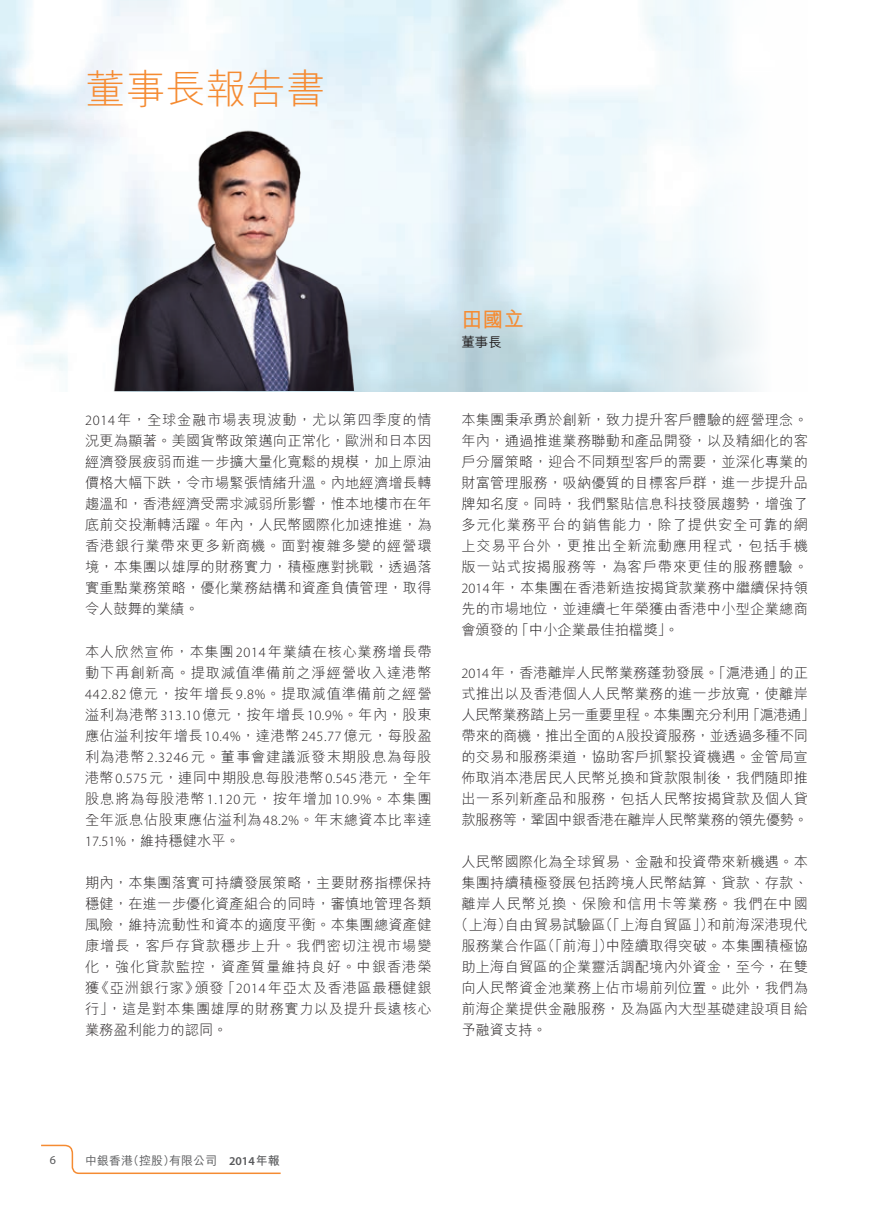
<style>
.page{position:relative;width:893px;height:1212px;background:#fff}
.page>*{position:absolute;margin:0;border:0;box-sizing:border-box;transform-origin:0 0}
.t1{font:300 40.5px "M Hei HK";letter-spacing:-.01em;color:#f58b32}
.t2{font:700 21px "M Hei HK";color:#f58b32}
.t3{font:300 14.25px/21px "M Hei HK";letter-spacing:.015em;color:#231f20;text-align:justify}
.t4{font:300 14.25px "M Hei HK";letter-spacing:.06em;color:#231f20}
.t5{font:500 13.5px "M Hei HK";color:#231f20}
.t6{font:500 12px "M Hei HK";color:#57585a}
.t7{font:12px "Myriad Pro";color:#57585a}
.s1{font-family:"Myriad Pro"}
.s2{font-family:"Myriad Pro";font-weight:600}
.s3{font-weight:700}
</style>
<div class="page">
<img style="left:85px;top:113px;width:294px;height:278px">
<svg style="left:41px;top:1144px;width:240px;height:31px"></svg>
<h1 class="t1" style="left:85px;top:61px;width:242px">董事長報告書</h1>
<p class="t3" style="left:85px;top:409px;width:348px"><span class="s1">2014</span>年，全球金融市場表現波動，尤以第四季度的情況更為顯著。美國貨幣政策邁向正常化，歐洲和日本因經濟發展疲弱而進一步擴大量化寬鬆的規模，加上原油價格大幅下跌，令市場緊張情緒升溫。內地經濟增長轉趨溫和，香港經濟受需求減弱所影響，惟本地樓市在年底前交投漸轉活躍。年內，人民幣國際化加速推進，為香港銀行業帶來更多新商機。面對複雜多變的經營環境，本集團以雄厚的財務實力，積極應對挑戰，透過落實重點業務策略，優化業務結構和資產負債管理，取得令人鼓舞的業績。</p>
<p class="t3" style="left:85px;top:640px;width:348px">本人欣然宣佈，本集團<span class="s1">2014</span>年業績在核心業務增長帶動下再創新高。提取減值準備前之淨經營收入達港幣<span class="s1">442.82</span>億元，按年增長<span class="s1">9.8%</span>。提取減值準備前之經營溢利為港幣<span class="s1">313.10</span>億元，按年增長<span class="s1">10.9%</span>。年內，股東應佔溢利按年增長<span class="s1">10.4%</span>，達港幣<span class="s1">245.77</span>億元，每股盈利為港幣<span class="s1">2.3246</span>元。董事會建議派發末期股息為每股港幣<span class="s1">0.575</span>元，連同中期股息每股港幣<span class="s1">0.545</span>港元，全年股息將為每股港幣<span class="s1">1.120</span>元，按年增加<span class="s1">10.9%</span>。本集團全年派息佔股東應佔溢利為<span class="s1">48.2%</span>。年末總資本比率達<span class="s1">17.51%</span>，維持穩健水平。</p>
<p class="t3" style="left:85px;top:872px;width:348px">期內，本集團落實可持續發展策略，主要財務指標保持穩健，在進一步優化資產組合的同時，審慎地管理各類風險，維持流動性和資本的適度平衡。本集團總資產健康增長，客戶存貸款穩步上升。我們密切注視市場變化，強化貸款監控，資產質量維持良好。中銀香港榮獲《亞洲銀行家》頒發「<span class="s1">2014</span>年亞太及香港區最穩健銀行」，這是對本集團雄厚的財務實力以及提升長遠核心業務盈利能力的認同。</p>
<h2 class="t2" style="left:461px;top:304px;width:64px">田國立</h2>
<p class="t5" style="left:461px;top:332px;width:42px">董事長</p>
<p class="t3" style="left:461px;top:409px;width:348px">本集團秉承勇於創新，致力提升客戶體驗的經營理念。年內，通過推進業務聯動和產品開發，以及精細化的客戶分層策略，迎合不同類型客戶的需要，並深化專業的財富管理服務，吸納優質的目標客戶群，進一步提升品牌知名度。同時，我們緊貼信息科技發展趨勢，增強了多元化業務平台的銷售能力，除了提供安全可靠的網上交易平台外，更推出全新流動應用程式，包括手機版一站式按揭服務等，為客戶帶來更佳的服務體驗。<span class="s1">2014</span>年，本集團在香港新造按揭貸款業務中繼續保持領先的市場地位，並連續七年榮獲由香港中小型企業總商會頒發的「中小企業最佳拍檔獎」。</p>
<p class="t3" style="left:461px;top:661px;width:355px;text-align:left"><span class="s1">2014</span>年，香港離岸人民幣業務蓬勃發展。「滬港通」的正式推出以及香港個人人民幣業務的進一步放寬，使離岸人民幣業務踏上另一重要里程。本集團充分利用「滬港通」帶來的商機，推出全面的<span class="s1">A</span>股投資服務，並透過多種不同的交易和服務渠道，協助客戶抓緊投資機遇。金管局宣佈取消本港居民人民幣兌換和貸款限制後，我們隨即推出一系列新產品和服務，包括人民幣按揭貸款及個人貸款服務等，鞏固中銀香港在離岸人民幣業務的領先優勢。</p>
<p class="t3" style="left:461px;top:851px;width:348px">人民幣國際化為全球貿易、金融和投資帶來新機遇。本</p>
<p class="t3" style="left:461px;top:872px;width:348px">集團持續積極發展包括跨境人民幣結算、貸款、存款、</p>
<p class="t4" style="left:461px;top:894px;width:348px">離岸人民幣兌換、保險和信用卡等業務。我們在中國</p>
<p class="t3" style="left:454px;top:914px;width:355px">（上海）自由貿易試驗區（「上海自貿區」）和前海深港現代</p>
<p class="t3" style="left:461px;top:935px;width:348px">服務業合作區（「前海」）中陸續取得突破。本集團積極協</p>
<p class="t3" style="left:461px;top:956px;width:348px">助上海自貿區的企業靈活調配境內外資金，至今，在雙</p>
<p class="t3" style="left:461px;top:977px;width:348px">向人民幣資金池業務上佔市場前列位置。此外，我們為</p>
<p class="t3" style="left:461px;top:998px;width:348px">前海企業提供金融服務，及為區內大型基礎建設項目給</p>
<p class="t3" style="left:461px;top:1019px;width:87px">予融資支持。</p>
<p class="t7" style="left:50px;top:1153px;width:8px">6</p>
<p class="t6" style="left:85px;top:1152px;width:196px">中銀香港（控股）有限公司 <span class="s2">2014</span><span class="s3">年報</span></p>
</div>
